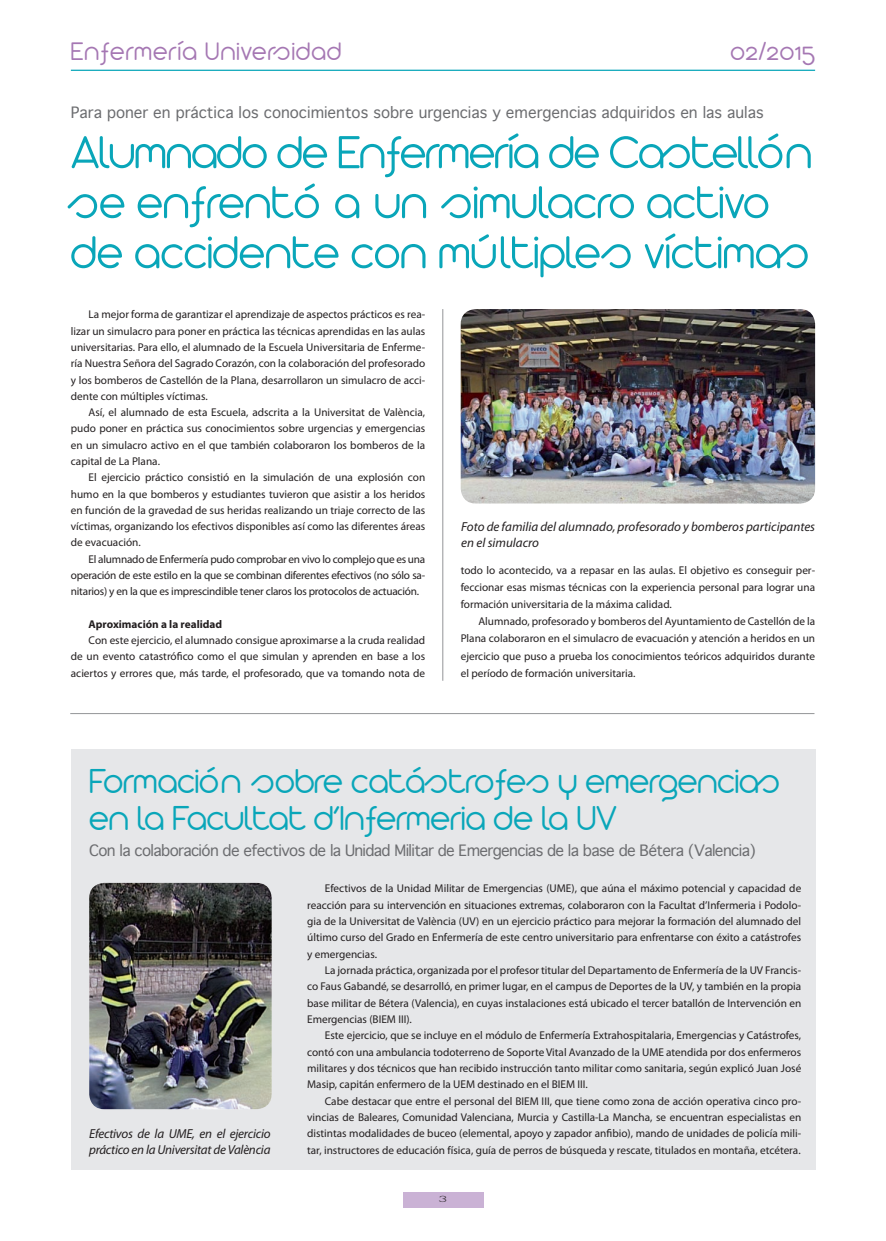
<style>
.page{position:relative;width:886px;height:1241px;background:#fff}
.page>*{position:absolute;margin:0;border:0;box-sizing:border-box;transform-origin:0 0}
.t1{font:300 50px/50px "Arista 2.0 Alternate";color:#09a6b9}
.t2{font:300 37.5px/37.5px "Arista 2.0 Alternate";color:#09a6b9}
.t3{font:300 27.5px "Arista 2.0 Alternate";letter-spacing:.04em;color:#a577b3}
.t4{font:15px "Geneva";letter-spacing:-.04em;color:#6c6d70}
.t5{font:15px "Geneva";color:#6c6d70}
.t6{font:italic 13px/15.6px "Myriad Pro";letter-spacing:-.005em;color:#231f20}
.t7{font:11.25px/16.2px "Myriad Pro";color:#231f20;text-align:justify}
.t8{font:700 11.25px "Myriad Pro";color:#231f20}
.t9{font:300 8.12px "Futura";color:#231f20;scale:2 1}
</style>
<div class="page">
<hr style="left:71px;top:70px;width:744px;height:1px;background:#09a6b9">
<div style="left:403px;top:1192px;width:80px;height:15px;background:#cab2d5"></div>
<img style="left:461px;top:309px;width:354px;height:194px">
<hr style="left:442px;top:309px;width:1px;height:371px;background:#939598">
<hr style="left:70px;top:713px;width:744px;height:1px;background:#939598">
<div style="left:71px;top:749px;width:744px;height:420px;background:#e6e7e9"></div>
<img style="left:89px;top:882px;width:183px;height:226px">
<h3 class="t3" style="left:71px;top:35px;width:272px">Enfermería Universidad</h3>
<h3 class="t3" style="left:730px;top:35px;width:86px">02/2015</h3>
<h3 class="t5" style="left:71px;top:100px;width:694px">Para poner en práctica los conocimientos sobre urgencias y emergencias adquiridos en las aulas</h3>
<h1 class="t1" style="left:71px;top:126px;width:742px">Alumnado de Enfermería de Castellón se enfrentó a un simulacro activo de accidente con múltiples víctimas</h1>
<p class="t7" style="left:71px;top:306px;width:356px;text-indent:18px">La mejor forma de garantizar el aprendizaje de aspectos prácticos es rea&shy;lizar un simulacro para poner en práctica las técnicas aprendidas en las aulas universitarias. Para ello, el alumnado de la Escuela Universitaria de Enferme&shy;ría Nuestra Señora del Sagrado Corazón, con la colaboración del profesorado y los bomberos de Castellón de la Plana, desarrollaron un simulacro de acci&shy;dente con múltiples víctimas.</p>
<p class="t7" style="left:71px;top:404px;width:356px;text-indent:18px">Así, el alumnado de esta Escuela, adscrita a la Universitat de València, pudo poner en práctica sus conocimientos sobre urgencias y emergencias en un simulacro activo en el que también colaboraron los bomberos de la capital de La Plana.</p>
<p class="t7" style="left:71px;top:469px;width:356px;text-indent:18px">El ejercicio práctico consistió en la simulación de una explosión con humo en la que bomberos y estudiantes tuvieron que asistir a los heridos en función de la gravedad de sus heridas realizando un triaje correcto de las víctimas, organizando los efectivos disponibles así como las diferentes áreas de evacuación.</p>
<p class="t7" style="left:71px;top:550px;width:356px;text-indent:18px">El alumnado de Enfermería pudo comprobar en vivo lo complejo que es una operación de este estilo en la que se combinan diferentes efectivos (no sólo sa&shy;nitarios) y en la que es imprescindible tener claros los protocolos de actuación.</p>
<p class="t8" style="left:89px;top:616px;width:135px">Aproximación a la realidad</p>
<p class="t7" style="left:71px;top:632px;width:356px;text-indent:18px">Con este ejercicio, el alumnado consigue aproximarse a la cruda realidad de un evento catastrófico como el que simulan y aprenden en base a los aciertos y errores que, más tarde, el profesorado, que va tomando nota de</p>
<p class="t6" style="left:461px;top:519px;width:355px">Foto de familia del alumnado, profesorado y bomberos participantes en el simulacro</p>
<p class="t7" style="left:461px;top:562px;width:356px;line-height:17px">todo lo acontecido, va a repasar en las aulas. El objetivo es conseguir per&shy;feccionar esas mismas técnicas con la experiencia personal para lograr una formación universitaria de la máxima calidad.</p>
<p class="t7" style="left:461px;top:613px;width:356px;line-height:17px;text-indent:18px">Alumnado, profesorado y bomberos del Ayuntamiento de Castellón de la Plana colaboraron en el simulacro de evacuación y atención a heridos en un ejercicio que puso a prueba los conocimientos teóricos adquiridos durante el período de formación universitaria.</p>
<h2 class="t2" style="left:89px;top:761px;width:692px">Formación sobre catástrofes y emergencias en la Facultat d’Infermeria de la UV</h2>
<h3 class="t4" style="left:89px;top:837px;width:668px">Con la colaboración de efectivos de la Unidad Militar de Emergencias de la base de Bétera (Valencia)</h3>
<p class="t7" style="left:307px;top:880px;width:496px;text-indent:18px">Efectivos de la Unidad Militar de Emergencias (UME), que aúna el máximo potencial y capacidad de reacción para su intervención en situaciones extremas, colaboraron con la Facultat d’Infermeria i Podolo&shy;gia de la Universitat de València (UV) en un ejercicio práctico para mejorar la formación del alumnado del último curso del Grado en Enfermería de este centro universitario para enfrentarse con éxito a catástrofes y emergencias.</p>
<p class="t7" style="left:307px;top:961px;width:496px;text-indent:18px">La jornada práctica, organizada por el profesor titular del Departamento de Enfermería de la UV Francis&shy;co Faus Gabandé, se desarrolló, en primer lugar, en el campus de Deportes de la UV, y también en la propia base militar de Bétera (Valencia), en cuyas instalaciones está ubicado el tercer batallón de Intervención en Emergencias (BIEM III).</p>
<p class="t7" style="left:307px;top:1026px;width:496px;text-indent:18px">Este ejercicio, que se incluye en el módulo de Enfermería Extrahospitalaria, Emergencias y Catástrofes, contó con una ambulancia todoterreno de Soporte Vital Avanzado de la UME atendida por dos enfermeros militares y dos técnicos que han recibido instrucción tanto militar como sanitaria, según explicó Juan José Masip, capitán enfermero de la UEM destinado en el BIEM III.</p>
<p class="t7" style="left:307px;top:1092px;width:496px;text-indent:18px">Cabe destacar que entre el personal del BIEM III, que tiene como zona de acción operativa cinco pro&shy;vincias de Baleares, Comunidad Valenciana, Murcia y Castilla-La Mancha, se encuentran especialistas en distintas modalidades de buceo (elemental, apoyo y zapador anfibio), mando de unidades de policía mili&shy;tar, instructores de educación física, guía de perros de búsqueda y rescate, titulados en montaña, etcétera.</p>
<p class="t6" style="left:89px;top:1125px;width:183px">Efectivos de la UME, en el ejercicio práctico en la Universitat de València</p>
<p class="t9" style="left:438px;top:1193px;width:7px">3</p>
</div>
